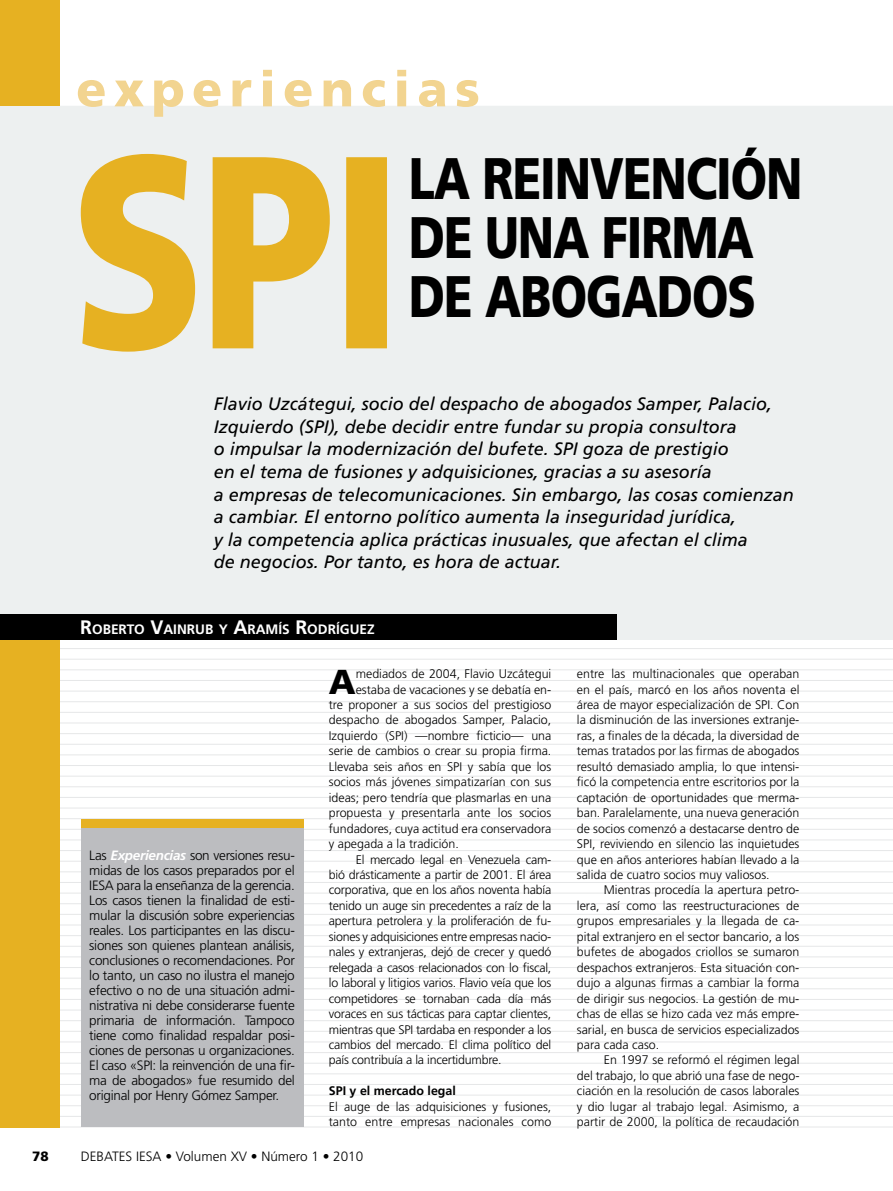
<style>
.page{position:relative;width:893px;height:1191px;background:#fff}
.page>*{position:absolute;margin:0;border:0;box-sizing:border-box;transform-origin:0 0}
.t1{font:900 58.5px/58.5px "Frutiger";letter-spacing:-.02em;color:#000;scale:.8 1}
.t2{font:900 34.65px "Frutiger";color:#000}
.t3{font:italic 18px/22.5px "Frutiger";color:#000}
.t4{font:700 13.65px "Frutiger";color:#fff}
.t5{font:300 13.5px/15px "Frutiger";letter-spacing:-.02em;color:#000;text-align:justify}
.t6{font:300 13.5px "Frutiger";color:#000}
.t7{font:900 13.5px "Frutiger";color:#000}
.t8{font:300 12.45px/15.5px "Frutiger";color:#000;text-align:justify}
.t9{font:300 12.45px "Frutiger";letter-spacing:-.02em;color:#000}
.t10{font:700 12.45px "Frutiger";color:#000}
.s1{font-size:19.5px}
.s2{font-weight:700;font-style:italic;color:#fff}
</style>
<div class="page">
<hr style="left:21px;top:648px;width:872px;height:1px;background:#e6e7e8">
<hr style="left:21px;top:659px;width:872px;height:1px;background:#e6e7e8">
<hr style="left:21px;top:669px;width:872px;height:1px;background:#e6e7e8">
<hr style="left:21px;top:680px;width:872px;height:1px;background:#e6e7e8">
<hr style="left:21px;top:691px;width:872px;height:1px;background:#e6e7e8">
<hr style="left:21px;top:701px;width:872px;height:1px;background:#e6e7e8">
<hr style="left:21px;top:712px;width:872px;height:1px;background:#e6e7e8">
<hr style="left:21px;top:722px;width:872px;height:1px;background:#e6e7e8">
<hr style="left:21px;top:733px;width:872px;height:1px;background:#e6e7e8">
<hr style="left:21px;top:744px;width:872px;height:1px;background:#e6e7e8">
<hr style="left:21px;top:754px;width:872px;height:1px;background:#e6e7e8">
<hr style="left:21px;top:765px;width:872px;height:1px;background:#e6e7e8">
<hr style="left:21px;top:776px;width:872px;height:1px;background:#e6e7e8">
<hr style="left:21px;top:786px;width:872px;height:1px;background:#e6e7e8">
<hr style="left:21px;top:797px;width:872px;height:1px;background:#e6e7e8">
<hr style="left:21px;top:807px;width:872px;height:1px;background:#e6e7e8">
<hr style="left:21px;top:818px;width:872px;height:1px;background:#e6e7e8">
<hr style="left:21px;top:829px;width:872px;height:1px;background:#e6e7e8">
<hr style="left:21px;top:839px;width:872px;height:1px;background:#e6e7e8">
<hr style="left:21px;top:850px;width:872px;height:1px;background:#e6e7e8">
<hr style="left:21px;top:861px;width:872px;height:1px;background:#e6e7e8">
<hr style="left:21px;top:871px;width:872px;height:1px;background:#e6e7e8">
<hr style="left:21px;top:882px;width:872px;height:1px;background:#e6e7e8">
<hr style="left:21px;top:893px;width:872px;height:1px;background:#e6e7e8">
<hr style="left:21px;top:903px;width:872px;height:1px;background:#e6e7e8">
<hr style="left:21px;top:914px;width:872px;height:1px;background:#e6e7e8">
<hr style="left:21px;top:924px;width:872px;height:1px;background:#e6e7e8">
<hr style="left:21px;top:935px;width:872px;height:1px;background:#e6e7e8">
<hr style="left:21px;top:946px;width:872px;height:1px;background:#e6e7e8">
<hr style="left:21px;top:956px;width:872px;height:1px;background:#e6e7e8">
<hr style="left:21px;top:967px;width:872px;height:1px;background:#e6e7e8">
<hr style="left:21px;top:978px;width:872px;height:1px;background:#e6e7e8">
<hr style="left:21px;top:988px;width:872px;height:1px;background:#e6e7e8">
<hr style="left:21px;top:999px;width:872px;height:1px;background:#e6e7e8">
<hr style="left:21px;top:1009px;width:872px;height:1px;background:#e6e7e8">
<hr style="left:21px;top:1020px;width:872px;height:1px;background:#e6e7e8">
<hr style="left:21px;top:1031px;width:872px;height:1px;background:#e6e7e8">
<hr style="left:21px;top:1041px;width:872px;height:1px;background:#e6e7e8">
<hr style="left:21px;top:1052px;width:872px;height:1px;background:#e6e7e8">
<hr style="left:21px;top:1063px;width:872px;height:1px;background:#e6e7e8">
<hr style="left:21px;top:1073px;width:872px;height:1px;background:#e6e7e8">
<hr style="left:21px;top:1084px;width:872px;height:1px;background:#e6e7e8">
<hr style="left:21px;top:1094px;width:872px;height:1px;background:#e6e7e8">
<hr style="left:21px;top:1105px;width:872px;height:1px;background:#e6e7e8">
<hr style="left:21px;top:1116px;width:872px;height:1px;background:#e6e7e8">
<hr style="left:21px;top:1126px;width:872px;height:1px;background:#e6e7e8">
<div style="left:0;top:0;width:60px;height:1127px;background:#e6b122"></div>
<div style="left:0;top:106px;width:893px;height:534px;background:#edf0f0"></div>
<div style="left:0;top:614px;width:617px;height:26px;background:#000"></div>
<svg style="left:78px;top:70px;width:400px;height:47px"></svg>
<div style="left:81px;top:819px;width:222px;height:308px;background:#bcbdc0"></div>
<div style="left:81px;top:819px;width:222px;height:9px;background:#e6b122"></div>
<svg style="left:81px;top:154px;width:306px;height:198px;fill:#e6b122"></svg>
<h1 class="t1" style="left:409px;top:149px;width:494px">LA REINVENCIÓN<br>DE UNA FIRMA<br>DE ABOGADOS</h1>
<p class="t3" style="left:214px;top:393px;width:582px">Flavio Uzcátegui, socio del despacho de abogados Samper, Palacio, Izquierdo (SPI), debe decidir entre fundar su propia consultora<br>o impulsar la modernización del bufete. SPI goza de prestigio<br>en el tema de fusiones y adquisiciones, gracias a su asesoría<br>a empresas de telecomunicaciones. Sin embargo, las cosas comienzan a cambiar. El entorno político aumenta la inseguridad jurídica,<br>y la competencia aplica prácticas inusuales, que afectan el clima<br>de negocios. Por tanto, es hora de actuar.</p>
<p class="t4" style="left:80px;top:621px;width:296px"><span class="s1">R</span>OBERTO <span class="s1">V</span>AINRUB Y <span class="s1">A</span>RAM ÍS <span class="s1">R</span>ODRÍGUEZ</p>
<p class="t5" style="left:89px;top:847px;width:207px">Las <span class="s2">Experiencias</span> son versiones resu&shy;midas de los casos preparados por el IESA para la enseñanza de la gerencia.<br>Los casos tienen la finalidad de esti&shy;mular la discusión sobre experiencias reales. Los participantes en las discu&shy;siones son quienes plantean análisis, conclusiones o recomendaciones. Por lo tanto, un caso no ilustra el manejo efectivo o no de una situación admi&shy;nistrativa ni debe considerarse fuente primaria de información. Tampoco tiene como finalidad respaldar posi&shy;ciones de personas u organizaciones.<br>El caso «SPI: la reinvención de una fir&shy;ma de abogados» fue resumido del original por Henry Gómez Samper.</p>
<h2 class="t2" style="left:329px;top:660px;width:28px">A</h2>
<p class="t8" style="left:356px;top:666px;width:197px">mediados de 2004, Flavio Uzcátegui</p>
<p class="t8" style="left:356px;top:681px;width:197px">estaba de vacaciones y se debatía en-</p>
<p class="t8" style="left:329px;top:697px;width:224px">tre proponer a sus socios del prestigioso</p>
<p class="t8" style="left:329px;top:712px;width:224px">despacho de abogados Samper, Palacio,</p>
<p class="t8" style="left:329px;top:728px;width:224px">Izquierdo (SPI) —nombre ficticio— una</p>
<p class="t8" style="left:329px;top:743px;width:224px">serie de cambios o crear su propia firma.</p>
<p class="t8" style="left:329px;top:758px;width:224px">Llevaba seis años en SPI y sabía que los</p>
<p class="t8" style="left:329px;top:774px;width:224px">socios más jóvenes simpatizarían con sus</p>
<p class="t8" style="left:329px;top:789px;width:224px">ideas; pero tendría que plasmarlas en una</p>
<p class="t8" style="left:329px;top:805px;width:224px">propuesta y presentarla ante los socios</p>
<p class="t8" style="left:329px;top:820px;width:224px">fundadores, cuya actitud era conservadora</p>
<p class="t8" style="left:329px;top:836px;width:132px">y apegada a la tradición.</p>
<p class="t9" style="left:356px;top:852px;width:197px">El mercado legal en Venezuela cam-</p>
<p class="t9" style="left:329px;top:867px;width:224px">bió drásticamente a partir de 2001. El área</p>
<p class="t9" style="left:329px;top:883px;width:224px">corporativa, que en los años noventa había</p>
<p class="t9" style="left:329px;top:898px;width:224px">tenido un auge sin precedentes a raíz de la</p>
<p class="t9" style="left:329px;top:914px;width:224px">apertura petrolera y la proliferación de fu-</p>
<p class="t9" style="left:329px;top:929px;width:224px">siones y adquisiciones entre empresas nacio-</p>
<p class="t9" style="left:329px;top:945px;width:224px">nales y extranjeras, dejó de crecer y quedó</p>
<p class="t9" style="left:329px;top:960px;width:224px">relegada a casos relacionados con lo fiscal,</p>
<p class="t9" style="left:329px;top:975px;width:224px">lo laboral y litigios varios. Flavio veía que los</p>
<p class="t9" style="left:329px;top:991px;width:224px">competidores se tornaban cada día más</p>
<p class="t9" style="left:329px;top:1006px;width:224px">voraces en sus tácticas para captar clientes,</p>
<p class="t9" style="left:329px;top:1022px;width:224px">mientras que SPI tardaba en responder a los</p>
<p class="t9" style="left:329px;top:1037px;width:224px">cambios del mercado. El clima político del</p>
<p class="t9" style="left:329px;top:1053px;width:174px">país contribuía a la incertidumbre.</p>
<p class="t10" style="left:329px;top:1083px;width:129px">SPI y el mercado legal</p>
<p class="t8" style="left:329px;top:1098px;width:224px">El auge de las adquisiciones y fusiones, tanto entre empresas nacionales como</p>
<p class="t7" style="left:32px;top:1148px;width:18px">78</p>
<p class="t6" style="left:81px;top:1148px;width:284px">DEBATES IESA • Volumen XV • Número 1 • 2010</p>
<p class="t8" style="left:577px;top:666px;width:224px">entre las multinacionales que operaban en el país, marcó en los años noventa el área de mayor especialización de SPI. Con la disminución de las inversiones extranje&shy;ras, a finales de la década, la diversidad de temas tratados por las firmas de abogados resultó demasiado amplia, lo que intensi&shy;ficó la competencia entre escritorios por la captación de oportunidades que merma&shy;ban. Paralelamente, una nueva generación de socios comenzó a destacarse dentro de SPI, reviviendo en silencio las inquietudes que en años anteriores habían llevado a la salida de cuatro socios muy valiosos.</p>
<p class="t8" style="left:577px;top:882px;width:224px;text-indent:27px">Mientras procedía la apertura petro&shy;lera, así como las reestructuraciones de grupos empresariales y la llegada de ca&shy;pital extranjero en el sector bancario, a los bufetes de abogados criollos se sumaron despachos extranjeros. Esta situación con&shy;dujo a algunas firmas a cambiar la forma de dirigir sus negocios. La gestión de mu&shy;chas de ellas se hizo cada vez más empre&shy;sarial, en busca de servicios especializados para cada caso.</p>
<p class="t8" style="left:577px;top:1052px;width:224px;text-indent:27px">En 1997 se reformó el régimen legal del trabajo, lo que abrió una fase de nego&shy;ciación en la resolución de casos laborales y dio lugar al trabajo legal. Asimismo, a partir de 2000, la política de recaudación</p>
</div>
